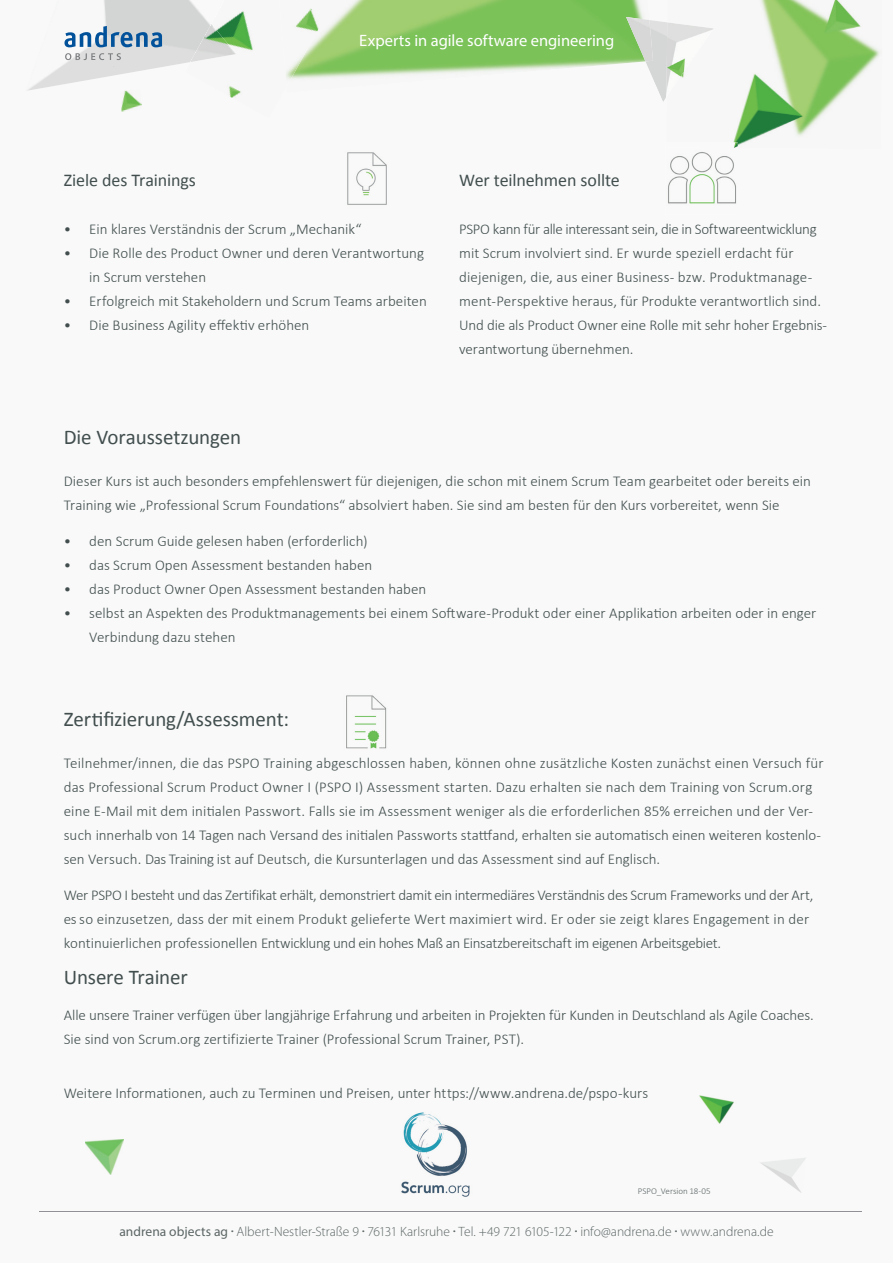
<style>
.page{position:relative;width:893px;height:1263px;background:#fff}
.page>*{position:absolute;margin:0;border:0;box-sizing:border-box;transform-origin:0 0}
.t1{font:21px "Calibri";letter-spacing:-.005em;color:#424e4e}
.t2{font:18px "Calibri";letter-spacing:-.005em;color:#424e4e}
.t3{font:16.5px "Myriad Pro";color:#fff}
.t4{font:300 15px/24px "Calibri";color:#424e4e}
.t5{font:300 13.5px "Myriad Pro";color:#5c6565}
.t6{font:300 9px "Calibri";letter-spacing:-.005em;color:#5c6565}
.s1{font-weight:400}
.s2{font-size:10.5px}
</style>
<div class="page">
<hr style="left:40px;top:1211px;width:822px;height:1px;background:#909194">
<img style="left:121px;top:91px;width:21px;height:21px">
<img style="left:26px;top:0;width:159px;height:91px">
<svg style="left:65px;top:53px;width:56px;height:7px"></svg>
<svg style="left:64px;top:26px;width:98px;height:21px"></svg>
<img style="left:185px;top:0;width:70px;height:98px">
<img style="left:190px;top:24px;width:46px;height:38px">
<img style="left:325px;top:0;width:320px;height:80px">
<img style="left:285px;top:8px;width:40px;height:73px">
<img style="left:645px;top:20px;width:21px;height:82px">
<img style="left:626px;top:17px;width:27px;height:44px">
<img style="left:733px;top:0;width:149px;height:146px">
<img style="left:666px;top:22px;width:48px;height:73px">
<img style="left:347px;top:152px;width:40px;height:53px">
<img style="left:668px;top:151px;width:69px;height:53px">
<img style="left:733px;top:142px;width:5px;height:6px">
<img style="left:760px;top:1158px;width:46px;height:35px">
<img style="left:699px;top:1095px;width:35px;height:29px">
<img style="left:85px;top:1139px;width:38px;height:36px">
<img style="left:346px;top:695px;width:41px;height:54px">
<img style="left:400px;top:1112px;width:70px;height:85px">
<p class="t3" style="left:359px;top:30px;width:256px">Experts in agile software engineering</p>
<p class="t2" style="left:64px;top:169px;width:134px">Ziele des Trainings</p>
<p class="t4" style="left:64px;top:217px;width:299px">• Ein klares Verständnis der Scrum „Mechanik“</p>
<p class="t4" style="left:89px;top:241px;width:336px;text-indent:-26px">• Die Rolle des Product Owner und deren Verantwortung in Scrum verstehen</p>
<p class="t4" style="left:64px;top:289px;width:364px">• Erfolgreich mit Stakeholdern und Scrum Teams arbeiten</p>
<p class="t4" style="left:64px;top:313px;width:247px">• Die Business Agility effektiv erhöhen</p>
<p class="t2" style="left:459px;top:169px;width:162px">Wer teilnehmen sollte</p>
<p class="t4" style="left:459px;top:217px;width:369px">PSPO kann für alle interessant sein, die in Softwareentwicklung mit Scrum involviert sind. Er wurde speziell erdacht für diejenigen, die, aus einer Business- bzw. Produktmanage&shy;ment-Perspektive heraus, für Produkte verantwortlich sind.<br>Und die als Product Owner eine Rolle mit sehr hoher Ergebnis&shy;verantwortung übernehmen.</p>
<h1 class="t1" style="left:64px;top:424px;width:179px">Die Voraussetzungen</h1>
<p class="t4" style="left:64px;top:469px;width:749px">Dieser Kurs ist auch besonders empfehlenswert für diejenigen, die schon mit einem Scrum Team gearbeitet oder bereits ein<br>Training wie „Professional Scrum Foundations“ absolviert haben. Sie sind am besten für den Kurs vorbereitet, wenn Sie</p>
<p class="t4" style="left:64px;top:529px;width:305px">• den Scrum Guide gelesen haben (erforderlich)</p>
<p class="t4" style="left:64px;top:553px;width:310px">• das Scrum Open Assessment bestanden haben</p>
<p class="t4" style="left:64px;top:577px;width:364px">• das Product Owner Open Assessment bestanden haben</p>
<p class="t4" style="left:89px;top:601px;width:729px;text-indent:-26px">• selbst an Aspekten des Produktmanagements bei einem Software-Produkt oder einer Applikation arbeiten oder in enger<br>Verbindung dazu stehen</p>
<h1 class="t1" style="left:64px;top:706px;width:227px">Zertifizierung/Assessment:</h1>
<p class="t4" style="left:64px;top:751px;width:761px">Teilnehmer/innen, die das PSPO Training abgeschlossen haben, können ohne zusätzliche Kosten zunächst einen Versuch für das Professional Scrum Product Owner I (PSPO I) Assessment starten. Dazu erhalten sie nach dem Training von Scrum.org eine E-Mail mit dem initialen Passwort. Falls sie im Assessment weniger als die erforderlichen 85% erreichen und der Ver&shy;such innerhalb von 14 Tagen nach Versand des initialen Passworts stattfand, erhalten sie automatisch einen weiteren kostenlo&shy;sen Versuch. Das Training ist auf Deutsch, die Kursunterlagen und das Assessment sind auf Englisch.</p>
<p class="t4" style="left:64px;top:883px;width:751px">Wer PSPO I besteht und das Zertifikat erhält, demonstriert damit ein intermediäres Verständnis des Scrum Frameworks und der Art, es so einzusetzen, dass der mit einem Produkt gelieferte Wert maximiert wird. Er oder sie zeigt klares Engagement in der kontinuierlichen professionellen Entwicklung und ein hohes Maß an Einsatzbereitschaft im eigenen Arbeitsgebiet.</p>
<h1 class="t1" style="left:64px;top:964px;width:126px">Unsere Trainer</h1>
<p class="t4" style="left:64px;top:1003px;width:752px">Alle unsere Trainer verfügen über langjährige Erfahrung und arbeiten in Projekten für Kunden in Deutschland als Agile Coaches.<br>Sie sind von Scrum.org zertifizierte Trainer (Professional Scrum Trainer, PST).</p>
<p class="t4" style="left:64px;top:1081px;width:586px">Weitere Informationen, auch zu Terminen und Preisen, unter https://www.andrena.de/pspo-kurs</p>
<p class="t6" style="left:638px;top:1185px;width:74px">PSPO_Version 18-05</p>
<p class="t5" style="left:119px;top:1223px;width:656px"><span class="s1">andrena objects ag</span> <span class="s2">•</span> Albert-Nestler-Straße 9 <span class="s2">•</span> 76131 Karlsruhe <span class="s2">•</span> Tel. +49 721 6105-122 <span class="s2">•</span> info@andrena.de <span class="s2">•</span> www.andrena.de</p>
</div>
